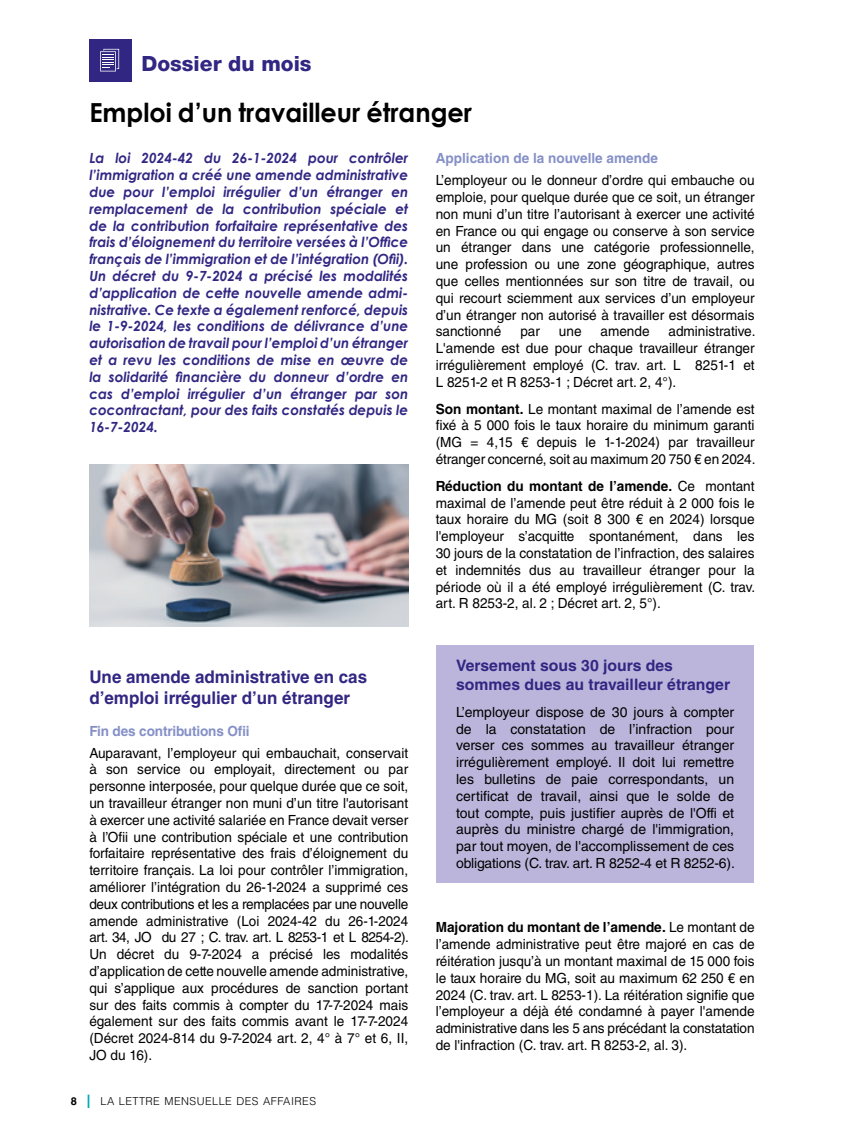
<style>
.page{position:relative;width:844px;height:1141px;background:#fff}
.page>*{position:absolute;margin:0;border:0;box-sizing:border-box;transform-origin:0 0}
._02_chapo{font:700 26.25px "Century Gothic";color:#000}
._00_rubrique{font:800 21px "Helvetica Neue LT Std";color:#312783}
._09_t0{font:700 17.5px/21px "Helvetica LT Std";color:#312783}
._011_encadre_titre{font:700 15.75px/18.9px "Helvetica LT Std";color:#312783}
._09_t0-2{font:14px/16.8px "Helvetica LT Std";color:#000;text-align:justify}
._02_chapo-2{font:italic 700 14px/16.8px "Century Gothic";color:#312783;text-align:justify}
._012_encadre_texte{font:14px/16.8px "Helvetica LT Std";letter-spacing:-.01em;color:#000;text-align:justify}
._03_texte{font:14px/16.8px "Helvetica LT Std";letter-spacing:-.01em;color:#000;text-align:justify}
._09_t1{font:700 14px "Helvetica LT Std";color:#8590c7}
.t1{font:300 10.85px "Helvetica LT Std";letter-spacing:.04em;color:#000}
.t2{font:700 10.85px "Helvetica LT Std";color:#000}
.s1{font-weight:700}
</style>
<div class="page">
<svg style="left:88px;top:1095px;width:1px;height:13px"></svg>
<div style="left:89px;top:40px;width:42px;height:42px;background:#312783"></div>
<svg style="left:100px;top:49px;width:19px;height:22px"></svg>
<div style="left:436px;top:645px;width:317px;height:238px;background:#bcb5db"></div>
<img style="left:89px;top:465px;width:319px;height:162px">
<p class="_00_rubrique" style="left:141px;top:51px;width:171px">Dossier du mois</p>
<p class="_02_chapo" style="left:89px;top:92px;width:384px">Emploi d’un travailleur étranger</p>
<p class="_02_chapo-2" style="left:89px;top:149px;width:320px">La loi 2024-42 du 26-1-2024 pour contrôler l’immigration a créé une amende administrative due pour l’emploi irrégulier d’un étranger en remplacement de la contribution spéciale et de la contribution forfaitaire représentative des frais d’éloignement du territoire versées à l’Office français de l’immigration et de l’intégration (Ofii).<br>Un décret du 9-7-2024 a précisé les modalités d’application de cette nouvelle amende admi&shy;nistrative. Ce texte a également renforcé, depuis le 1-9-2024, les conditions de délivrance d’une autorisation de travail pour l’emploi d’un étranger et a revu les conditions de mise en œuvre de la solidarité financière du donneur d’ordre en cas d’emploi irrégulier d’un étranger par son cocontractant, pour des faits constatés depuis le 16-7-2024.</p>
<p class="_09_t1" style="left:435px;top:150px;width:224px">Application de la nouvelle amende</p>
<p class="_09_t0-2" style="left:435px;top:172px;width:320px">L’employeur ou le donneur d’ordre qui embauche ou emploie, pour quelque durée que ce soit, un étranger non muni d’un titre l’autorisant à exercer une activité en France ou qui engage ou conserve à son service un étranger dans une catégorie professionnelle, une profession ou une zone géographique, autres que celles mentionnées sur son titre de travail, ou qui recourt sciemment aux services d’un employeur d’un étranger non autorisé à travailler est désormais sanctionné</p>
<p class="_09_t0-2" style="left:435px;top:323px;width:321px;text-indent:233px">administrative.<br>L'amende est due pour chaque travailleur étranger irrégulièrement employé (C. trav. art. L 8251-1 et L 8251-2 et R 8253-1 ; Décret art. 2, 4°).</p>
<p class="_09_t0-2" style="left:435px;top:400px;width:321px"><span class="s1">Son montant.</span> Le montant maximal de l’amende est fixé à 5 000 fois le taux horaire du minimum garanti (MG = 4,15 € depuis le 1-1-2024) par travailleur étranger concerné, soit au maximum 20 750 € en 2024.</p>
<p class="_09_t0-2" style="left:435px;top:477px;width:321px"><span class="s1">Réduction du montant de l’amende.</span> Ce montant maximal de l’amende peut être réduit à 2 000 fois le taux horaire du MG (soit 8 300 € en 2024) lorsque l'employeur s’acquitte spontanément, dans les 30 jours de la constatation de l’infraction, des salaires et indemnités dus au travailleur étranger pour la période où il a été employé irrégulièrement (C. trav. art. R 8253-2, al. 2 ; Décret art. 2, 5°).</p>
<p class="_09_t0-2" style="left:520px;top:323px;width:21px">par</p>
<p class="_09_t0-2" style="left:558px;top:323px;width:24px">une</p>
<p class="_09_t0-2" style="left:600px;top:323px;width:51px">amende</p>
<p class="_09_t0" style="left:89px;top:666px;width:279px">Une amende administrative en cas d’emploi irrégulier d’un étranger</p>
<p class="_09_t1" style="left:89px;top:722px;width:162px">Fin des contributions Ofii</p>
<p class="_09_t0-2" style="left:89px;top:744px;width:321px">Auparavant, l’employeur qui embauchait, conservait à son service ou employait, directement ou par personne interposée, pour quelque durée que ce soit, un travailleur étranger non muni d’un titre l'autorisant à exercer une activité salariée en France devait verser à l’Ofii une contribution spéciale et une contribution forfaitaire représentative des frais d’éloignement du territoire français. La loi pour contrôler l’immigration, améliorer l’intégration du 26-1-2024 a supprimé ces deux contributions et les a remplacées par une nouvelle amende administrative (Loi 2024-42 du 26-1-2024 art. 34, JO du 27 ; C. trav. art. L 8253-1 et L 8254-2).<br>Un décret du 9-7-2024 a précisé les modalités d’application de cette nouvelle amende administrative, qui s’applique aux procédures de sanction portant sur des faits commis à compter du 17-7-2024 mais également sur des faits commis avant le 17-7-2024 (Décret 2024-814 du 9-7-2024 art. 2, 4° à 7° et 6, II, JO du 16).</p>
<p class="t2" style="left:71px;top:1095px;width:8px">8</p>
<p class="t1" style="left:100px;top:1095px;width:217px">LA LETTRE MENSUELLE DES AFFAIRES</p>
<p class="_011_encadre_titre" style="left:456px;top:656px;width:275px">Versement sous 30 jours des sommes dues au travailleur étranger</p>
<p class="_012_encadre_texte" style="left:456px;top:703px;width:280px">L’employeur dispose de 30 jours à compter de la constatation de l’infraction pour verser ces sommes au travailleur étranger irrégulièrement employé. Il doit lui remettre les bulletins de paie correspondants, un certificat de travail, ainsi que le solde de tout compte, puis justifier auprès de l'Offi et auprès du ministre chargé de l'immigration, par tout moyen, de l'accomplissement de ces obligations (C. trav. art. R 8252-4 et R 8252-6).</p>
<p class="_03_texte" style="left:435px;top:919px;width:320px"><span class="s1">Majoration du montant de l’amende.</span> Le montant de l’amende administrative peut être majoré en cas de réitération jusqu’à un montant maximal de 15 000 fois le taux horaire du MG, soit au maximum 62 250 € en 2024 (C. trav. art. L 8253-1). La réitération signifie que l’employeur a déjà été condamné à payer l'amende administrative dans les 5 ans précédant la constatation de l'infraction (C. trav. art. R 8253-2, al. 3).</p>
</div>
